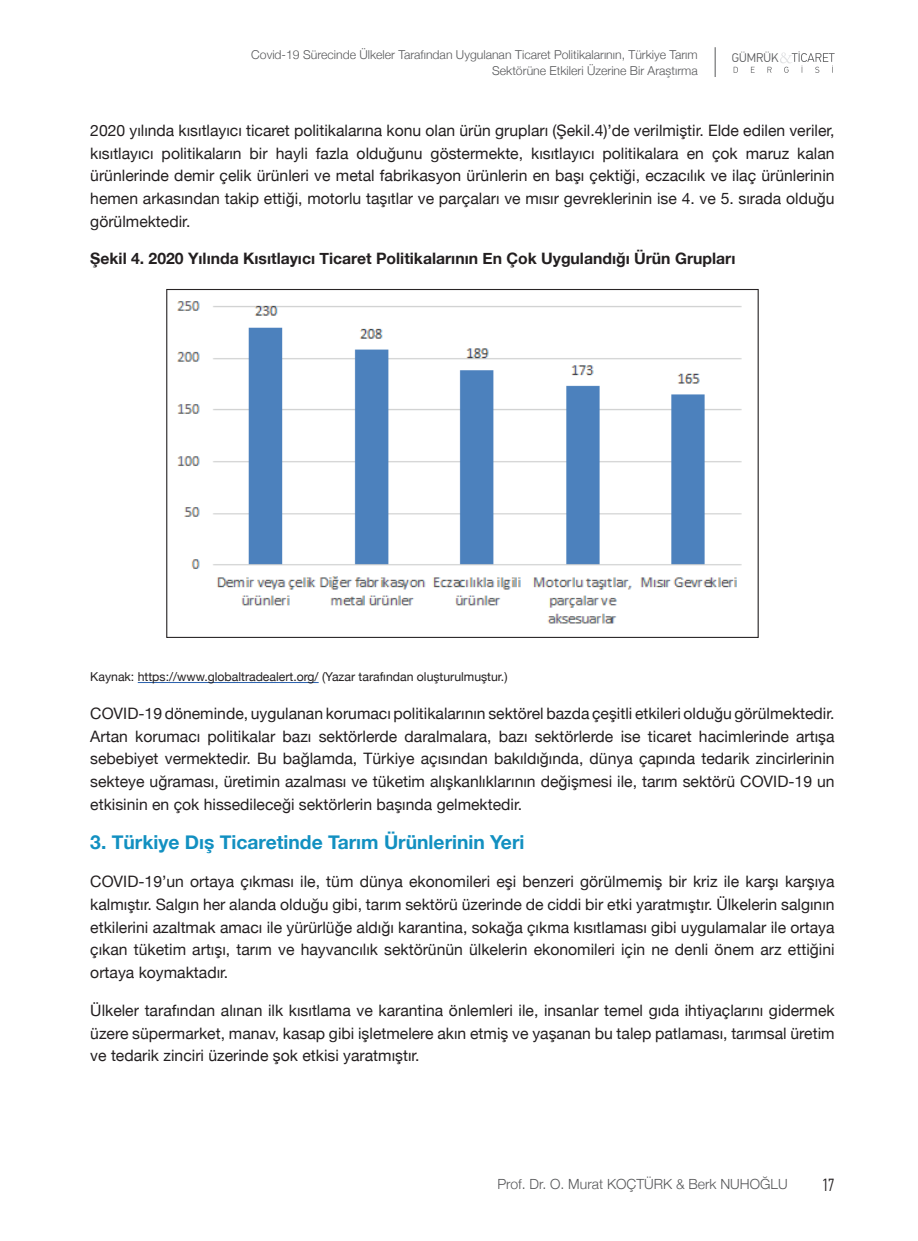
<style>
.page{position:relative;width:918px;height:1241px;background:#fff}
.page>*{position:absolute;margin:0;border:0;box-sizing:border-box;transform-origin:0 0}
.t1{font:700 19.25px "Helvetica Neue";color:#1290c1}
.t2{font:300 17.5px "PF Din Text Comp Pro";color:#231f20}
.t3{font:15.75px/22.8px "Helvetica Neue";color:#231f20;text-align:justify}
.t4{font:700 15.75px "Helvetica Neue";color:#231f20}
.t5{font:300 14px "Helvetica Neue";color:#57585a}
.t6{font:300 12.42px "PF Din Text Pro";color:#57585a}
.t7{font:300 12.25px/15.8px "Helvetica Neue";color:#57585a;text-align:right}
.t8{font:12.25px "Helvetica Neue";color:#231f20}
</style>
<div class="page">
<svg style="left:733px;top:67px;width:5px;height:6px"></svg>
<svg style="left:751px;top:67px;width:3px;height:6px"></svg>
<svg style="left:767px;top:67px;width:4px;height:6px"></svg>
<svg style="left:780px;top:51px;width:54px;height:22px"></svg>
<hr style="left:715px;top:47px;width:1px;height:30px;background:#57585a">
<hr style="left:138px;top:682px;width:181px;height:1px;background:#2860ad">
<img style="left:177px;top:301px;width:565px;height:323px">
<p class="t7" style="left:251px;top:46px;width:448px">Covid-19 Sürecinde Ülkeler Tarafından Uygulanan Ticaret Politikalarının, Türkiye Tarım<br>Sektörüne Etkileri Üzerine Bir Araştırma</p>
<p class="t6" style="left:732px;top:50px;width:48px">GÜMRÜK</p>
<p class="t3" style="left:90px;top:120px;width:746px">2020 yılında kısıtlayıcı ticaret politikalarına konu olan ürün grupları (Şekil.4)’de verilmiştir. Elde edilen veriler, kısıtlayıcı politikaların bir hayli fazla olduğunu göstermekte, kısıtlayıcı politikalara en çok maruz kalan ürünlerinde demir çelik ürünleri ve metal fabrikasyon ürünlerin en başı çektiği, eczacılık ve ilaç ürünlerinin hemen arkasından takip ettiği, motorlu taşıtlar ve parçaları ve mısır gevreklerinin ise 4. ve 5. sırada olduğu görülmektedir.</p>
<p class="t4" style="left:90px;top:246px;width:646px">Şekil 4. 2020 Yılında Kısıtlayıcı Ticaret Politikalarının En Çok Uygulandığı Ürün Grupları</p>
<p class="t8" style="left:90px;top:668px;width:419px">Kaynak: https://www.globaltradealert.org/ (Yazar tarafından oluşturulmuştur.)</p>
<p class="t3" style="left:90px;top:702px;width:746px">COVID-19 döneminde, uygulanan korumacı politikalarının sektörel bazda çeşitli etkileri olduğu görülmektedir.<br>Artan korumacı politikalar bazı sektörlerde daralmalara, bazı sektörlerde ise ticaret hacimlerinde artışa sebebiyet vermektedir. Bu bağlamda, Türkiye açısından bakıldığında, dünya çapında tedarik zincirlerinin sekteye uğraması, üretimin azalması ve tüketim alışkanlıklarının değişmesi ile, tarım sektörü COVID-19 un etkisinin en çok hissedileceği sektörlerin başında gelmektedir.</p>
<p class="t1" style="left:90px;top:827px;width:436px">3. Türkiye Dış Ticaretinde Tarım Ürünlerinin Yeri</p>
<p class="t3" style="left:90px;top:870px;width:746px">COVID-19’un ortaya çıkması ile, tüm dünya ekonomileri eşi benzeri görülmemiş bir kriz ile karşı karşıya kalmıştır. Salgın her alanda olduğu gibi, tarım sektörü üzerinde de ciddi bir etki yaratmıştır. Ülkelerin salgının etkilerini azaltmak amacı ile yürürlüğe aldığı karantina, sokağa çıkma kısıtlaması gibi uygulamalar ile ortaya çıkan tüketim artışı, tarım ve hayvancılık sektörünün ülkelerin ekonomileri için ne denli önem arz ettiğini ortaya koymaktadır.</p>
<p class="t3" style="left:90px;top:999px;width:746px">Ülkeler tarafından alınan ilk kısıtlama ve karantina önlemleri ile, insanlar temel gıda ihtiyaçlarını gidermek üzere süpermarket, manav, kasap gibi işletmelere akın etmiş ve yaşanan bu talep patlaması, tarımsal üretim ve tedarik zinciri üzerinde şok etkisi yaratmıştır.</p>
<p class="t5" style="left:497px;top:1172px;width:292px">Prof. Dr. O. Murat KOÇTÜRK &amp; Berk NUHOĞLU</p>
<p class="t2" style="left:822px;top:1174px;width:14px">17</p>
</div>
